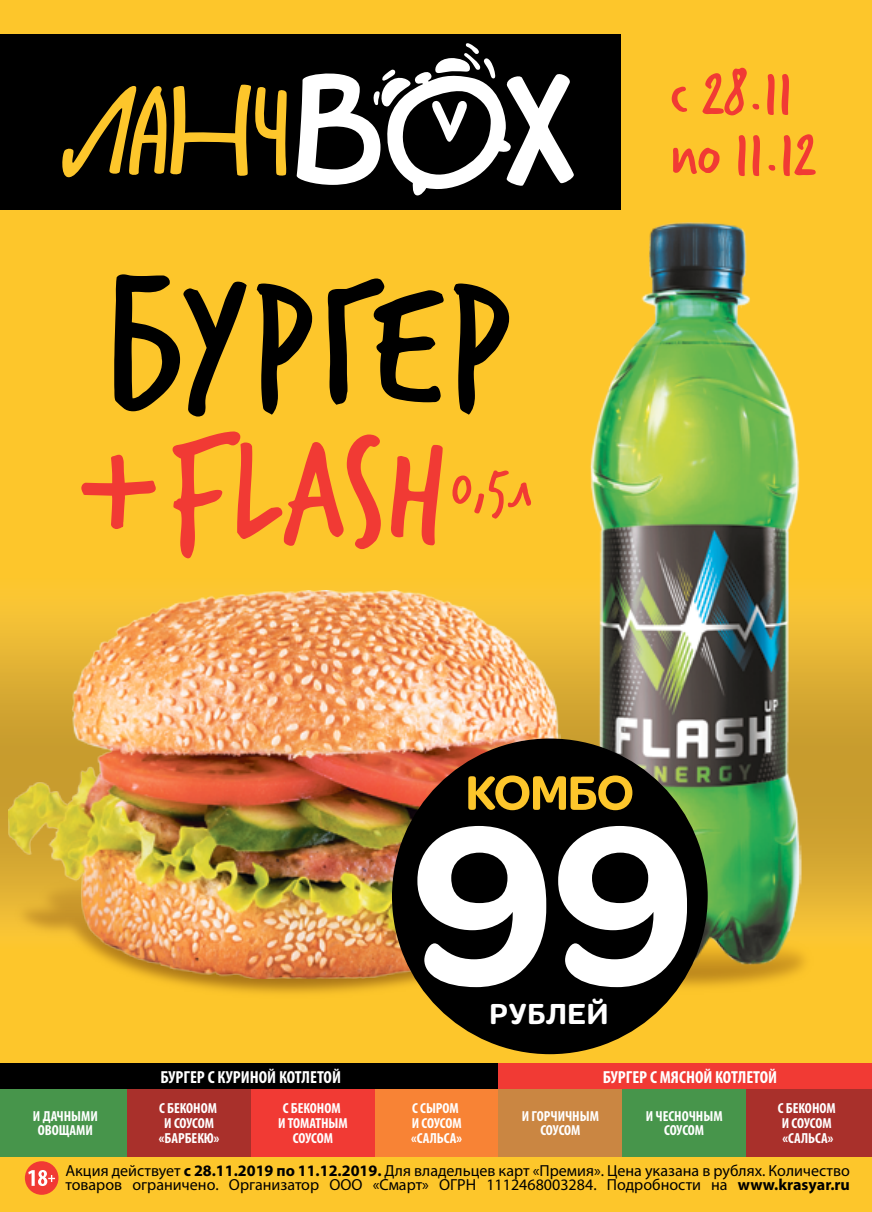
<style>
.page{position:relative;width:872px;height:1212px;background:#fdc62b}
.page>*{position:absolute;margin:0;border:0;box-sizing:border-box;transform-origin:0 0}
.t1{font:700 238.05px "CTC Splash Rounded";color:#fff}
.t2{font:187.05px "Verveine Corp";color:#000}
.t3{font:151.2px "Verveine Corp";letter-spacing:-.01em;color:#f13a34}
.t4{font:66.6px/61.1px "Verveine Corp";letter-spacing:-.02em;color:#f13a34}
.t5{font:58.05px "Verveine Corp";color:#f13a34}
.t6{font:700 50.85px "CTC Splash Rounded";color:#fdc62b}
.t7{font:700 30.9px "CTC Splash Rounded";letter-spacing:.04em;color:#fff}
.t8{font:700 condensed 17.55px "Myriad Pro";color:#fff}
.t9{font:16.05px/14.1px "Myriad Pro";color:#000}
.t10{font:700 condensed 14.55px/14.5px "Myriad Pro";color:#fff;text-align:center}
.s1{font-weight:700}
</style>
<div class="page">
<svg style="left:0;top:614px;width:872px;height:313px;background:#d8aa31"></svg>
<div style="left:0;top:34px;width:620px;height:176px;background:#000"></div>
<svg style="left:62px;top:84px;width:225px;height:94px"></svg>
<svg style="left:296px;top:43px;width:278px;height:153px"></svg>
<img style="left:669px;top:921px;width:152px;height:79px">
<img style="left:585px;top:222px;width:217px;height:754px">
<img style="left:5px;top:827px;width:430px;height:178px">
<img style="left:8px;top:590px;width:552px;height:388px">
<div style="left:0;top:1089px;width:127px;height:67px;background:#47954b"></div>
<div style="left:127px;top:1089px;width:124px;height:67px;background:#a9302b"></div>
<div style="left:251px;top:1089px;width:124px;height:67px;background:#f13a34"></div>
<div style="left:375px;top:1089px;width:123px;height:67px;background:#f88335"></div>
<div style="left:498px;top:1089px;width:124px;height:67px;background:#ca8642"></div>
<div style="left:622px;top:1089px;width:124px;height:67px;background:#47954b"></div>
<div style="left:746px;top:1089px;width:126px;height:67px;background:#a9302b"></div>
<div style="left:0;top:1063px;width:523px;height:26px;background:#000"></div>
<div style="left:498px;top:1063px;width:374px;height:26px;background:#f13a34"></div>
<div style="left:392px;top:738px;width:315px;height:316px;background:#000;border-radius:50%"></div>
<div style="left:25px;top:1161px;width:33px;height:34px;background:#f13a34;border-radius:50%"></div>
<svg style="left:28px;top:1170px;width:27px;height:16px"></svg>
<p class="t2" style="left:101px;top:214px;width:412px">БУРГЕР</p>
<p class="t3" style="left:74px;top:386px;width:374px">+FLASH</p>
<p class="t5" style="left:451px;top:447px;width:83px">0,5л</p>
<p class="t4" style="left:669px;top:63px;width:149px">с 28.11 по 11.12</p>
<p class="t6" style="left:466px;top:767px;width:169px">КОМБО</p>
<p class="t1" style="left:409px;top:785px;width:288px">99</p>
<p class="t7" style="left:490px;top:998px;width:120px">РУБЛЕЙ</p>
<p class="t8" style="left:160px;top:1066px;width:182px">БУРГЕР С КУРИНОЙ КОТЛЕТОЙ</p>
<p class="t8" style="left:603px;top:1066px;width:176px">БУРГЕР С МЯСНОЙ КОТЛЕТОЙ</p>
<p class="t10" style="left:33px;top:1108px;width:66px">И ДАЧНЫМИ<br>ОВОЩАМИ</p>
<p class="t10" style="left:159px;top:1101px;width:62px">С БЕКОНОМ<br>И СОУСОМ «БАРБЕКЮ»</p>
<p class="t10" style="left:278px;top:1101px;width:71px">С БЕКОНОМ<br>И ТОМАТНЫМ<br>СОУСОМ</p>
<p class="t10" style="left:411px;top:1101px;width:52px;text-align:left">С СЫРОМ<br>И СОУСОМ «САЛЬСА»</p>
<p class="t10" style="left:522px;top:1108px;width:79px">И ГОРЧИЧНЫМ<br>СОУСОМ</p>
<p class="t10" style="left:645px;top:1108px;width:78px">И ЧЕСНОЧНЫМ<br>СОУСОМ</p>
<p class="t10" style="left:778px;top:1101px;width:59px;text-align:left">С БЕКОНОМ<br>И СОУСОМ «САЛЬСА»</p>
<p class="t9" style="left:65px;top:1163px;width:786px">Акция действует <span class="s1">с 28.11.2019 по 11.12.2019.</span> Для владельцев карт «Премия». Цена указана в рублях. Количество товаров ограничено. Организатор ООО «Смарт» ОГРН 1112468003284. Подробности на <span class="s1">www.krasyar.ru</span></p>
</div>
